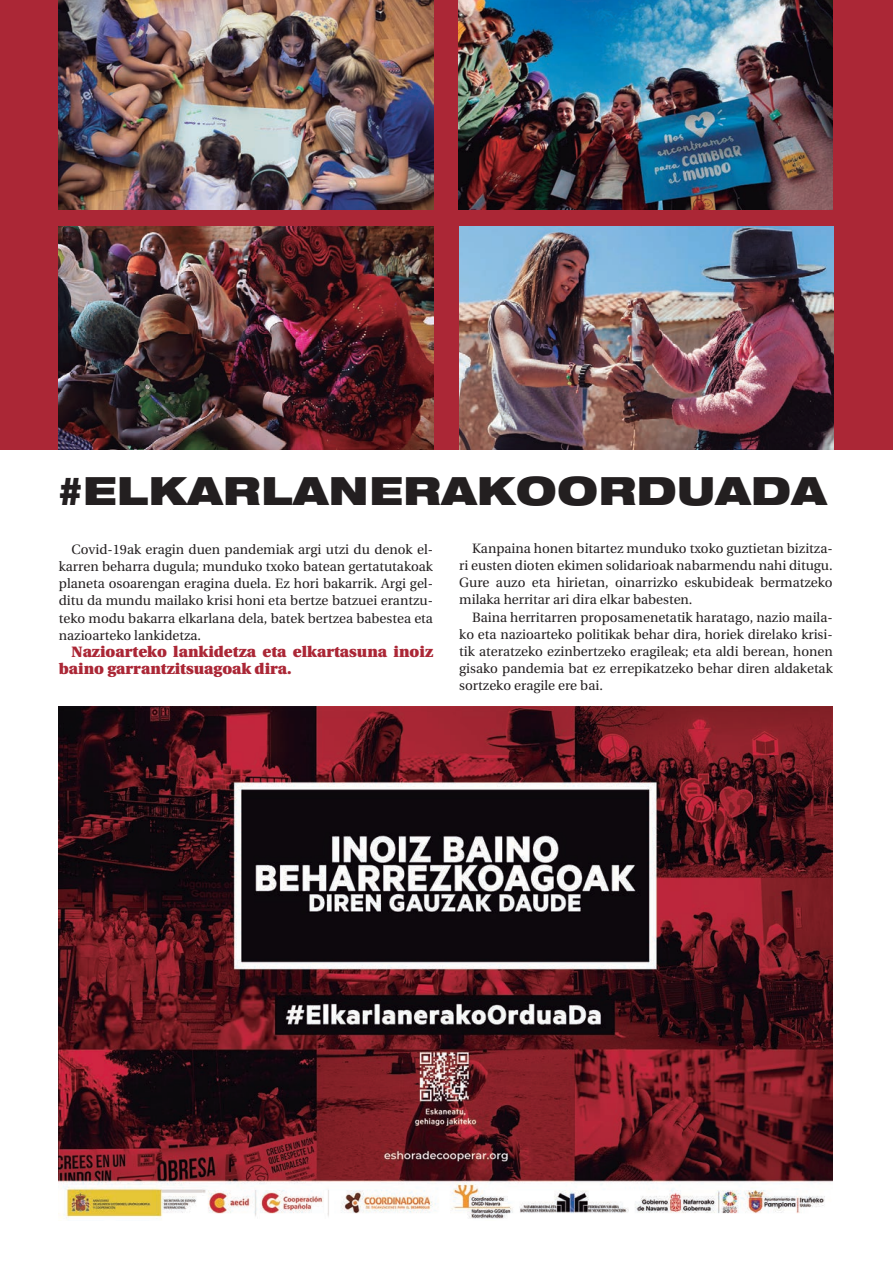
<style>
.page{position:relative;width:893px;height:1263px;background:#fff}
.page>*{position:absolute;margin:0;border:0;box-sizing:border-box;transform-origin:0 0}
.t1{font:900 expanded 39px "Helvetica Neue";letter-spacing:.02em;color:#231f20}
.t2{font:900 15px/17.1px "Utopia";color:#ab2736}
.t3{font:13.5px/17.1px "Utopia";color:#231f20;text-align:justify}
</style>
<div class="page">
<div style="left:0;top:0;width:893px;height:449px;background:#ab2736"></div>
<img style="left:59px;top:706px;width:774px;height:513px">
<img style="left:459px;top:0;width:374px;height:209px">
<img style="left:459px;top:226px;width:374px;height:223px">
<img style="left:59px;top:0;width:374px;height:209px">
<img style="left:59px;top:226px;width:374px;height:223px">
<p class="t1" style="left:59px;top:466px;width:769px">#ELKARLANERAKOORDUADA</p>
<p class="t3" style="left:472px;top:540px;width:362px">Kanpaina honen bitartez munduko txoko guztietan bizitza-</p>
<p class="t3" style="left:459px;top:557px;width:375px">ri eusten dioten ekimen solidarioak nabarmendu nahi ditugu.</p>
<p class="t3" style="left:459px;top:574px;width:375px">Gure auzo eta hirietan, oinarrizko eskubideak bermatzeko</p>
<p class="t3" style="left:459px;top:591px;width:235px">milaka herritar ari dira elkar babesten.</p>
<p class="t3" style="left:472px;top:609px;width:362px">Baina herritarren proposamenetatik haratago, nazio maila-</p>
<p class="t3" style="left:459px;top:626px;width:375px">ko eta nazioarteko politikak behar dira, horiek direlako krisi-</p>
<p class="t3" style="left:459px;top:643px;width:375px">tik ateratzeko ezinbertzeko eragileak; eta aldi berean, honen</p>
<p class="t3" style="left:459px;top:660px;width:375px">gisako pandemia bat ez errepikatzeko behar diren aldaketak</p>
<p class="t3" style="left:459px;top:677px;width:145px">sortzeko eragile ere bai.</p>
<p class="t3" style="left:59px;top:541px;width:376px;text-indent:13px">Covid-19ak eragin duen pandemiak argi utzi du denok el&shy;karren beharra dugula; munduko txoko batean gertatutakoak planeta osoarengan eragina duela. Ez hori bakarrik. Argi gel&shy;ditu da mundu mailako krisi honi eta bertze batzuei erantzu&shy;teko modu bakarra elkarlana dela, batek bertzea babestea eta nazioarteko lankidetza.</p>
<p class="t2" style="left:59px;top:643px;width:376px;text-indent:13px">Nazioarteko lankidetza eta elkartasuna inoiz baino garrantzitsuagoak dira.</p>
</div>
